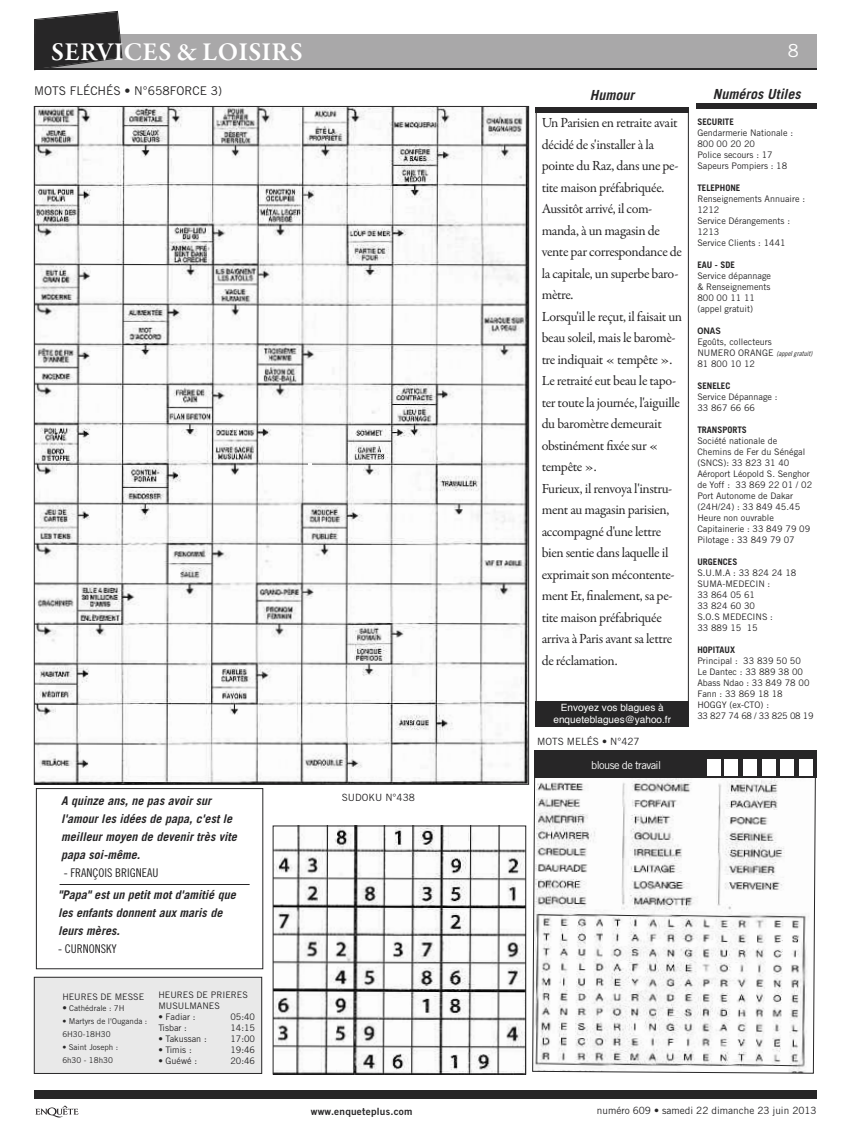
<style>
.page{position:relative;width:851px;height:1134px;background:#fff}
.page>*{position:absolute;margin:0;border:0;box-sizing:border-box;transform-origin:0 0}
.t1{font:600 26.1px "Garamond Premr Pro";letter-spacing:.01em;color:#fff}
.t2{font:18px "Trade Gothic";color:#fff}
.t3{font:14px/21.5px "Garamond Premr Pro";letter-spacing:-.03em;color:#272627}
.t4{font:italic 700 13.9px "Trade Gothic";letter-spacing:.005em;color:#272627}
.t5{font:italic 700 12px/18px "Trade Gothic";letter-spacing:.005em;color:#272627}
.t6{font:12px "Trade Gothic Cond Eighteen";color:#272627}
.t7{font:12px "Trade Gothic";color:#272627}
.t8{font:11px "Trade Gothic";letter-spacing:-.05em;color:#fff}
.t9{font:10px "Trade Gothic";color:#272627}
.t10{font:10px/12px "Helvetica";color:#fff;text-align:center}
.t11{font:10px "Trade Gothic Bold Two";letter-spacing:.025em;color:#272627}
.t12{font:9px/11px "Trade Gothic";color:#272627}
.t13{font:700 9px "Trade Gothic";color:#272627}
.t14{font:9px "Trade Gothic Bold Two";color:#272627}
.t15{font:8px/13px "Trade Gothic";color:#272627}
.t16{font:7px "Trade Gothic Cond Eighteen Obl";letter-spacing:.005em;color:#272627}
.s1{font-size:9px}
.s2{font-family:"Trade Gothic";font-size:9px}
</style>
<div class="page">
<div style="left:34px;top:34px;width:782px;height:34px;background:#a9a8a9"></div>
<div style="left:34px;top:1090px;width:782px;height:9px;background:#272627"></div>
<svg style="left:35px;top:1105px;width:44px;height:12px"></svg>
<hr style="left:34px;top:68px;width:782px;height:2px;background:#272627">
<svg style="left:34px;top:11px;width:88px;height:57px;background:#434243"></svg>
<div style="left:36px;top:788px;width:227px;height:181px;border:1px solid #272627"></div>
<div style="left:535px;top:107px;width:153px;height:6px;background:#272627"></div>
<img style="left:36px;top:108px;width:491px;height:674px">
<svg style="left:532px;top:778px;width:283px;height:296px"></svg>
<div style="left:534px;top:750px;width:282px;height:28px;background:#272627"></div>
<div style="left:535px;top:701px;width:153px;height:26px;background:#272627"></div>
<hr style="left:60px;top:884px;width:189px;height:1px;background:#272627">
<div style="left:696px;top:103px;width:120px;height:6px;background:#272627"></div>
<div style="left:34px;top:977px;width:228px;height:96px;background:#e9e9e9"></div>
<div style="left:34px;top:977px;width:228px;height:97px;border:1px solid #272627"></div>
<div style="left:799px;top:759px;width:13px;height:16px;background:#fff"></div>
<div style="left:780px;top:759px;width:14px;height:16px;background:#fff"></div>
<div style="left:761px;top:759px;width:14px;height:16px;background:#fff"></div>
<div style="left:743px;top:759px;width:13px;height:16px;background:#fff"></div>
<div style="left:724px;top:759px;width:14px;height:16px;background:#fff"></div>
<div style="left:707px;top:759px;width:14px;height:16px;background:#fff"></div>
<img style="left:274px;top:827px;width:250px;height:245px">
<div style="left:272px;top:825px;width:254px;height:249px;border:1px solid #272627"></div>
<h1 class="t1" style="left:51px;top:41px;width:253px">SERVICES &amp; LOISIRS</h1>
<h3 class="t7" style="left:34px;top:87px;width:189px">MOTS FLÉCHÉS • N°658FORCE 3)</h3>
<h3 class="t5" style="left:61px;top:793px;width:177px">A quinze ans, ne pas avoir sur l'amour les idées de papa, c'est le meilleur moyen de devenir très vite papa soi-même.</h3>
<h3 class="t6" style="left:64px;top:869px;width:96px">- FRANÇOIS BRIGNEAU</h3>
<h3 class="t5" style="left:58px;top:887px;width:179px">"Papa" est un petit mot d'amitié que les enfants donnent aux maris de leurs mères.</h3>
<h3 class="t6" style="left:58px;top:944px;width:60px">- CURNONSKY</h3>
<p class="t12" style="left:62px;top:992px;width:83px">HEURES DE MESSE</p>
<p class="t15" style="left:62px;top:1002px;width:64px"><span class="s1">•</span> Cathédrale : 7H</p>
<p class="t15" style="left:62px;top:1015px;width:86px">• Martyrs de l'Ouganda :<br>6H30-18H30</p>
<p class="t15" style="left:62px;top:1041px;width:57px">• Saint Joseph :<br>6h30 - 18h30</p>
<p class="t12" style="left:158px;top:990px;width:91px">HEURES DE PRIERES<br>MUSULMANES</p>
<p class="t12" style="left:158px;top:1012px;width:39px">• Fadiar :</p>
<p class="t12" style="left:230px;top:1012px;width:26px">05:40</p>
<p class="t12" style="left:158px;top:1023px;width:30px">Tisbar :</p>
<p class="t12" style="left:230px;top:1023px;width:26px">14:15</p>
<p class="t12" style="left:158px;top:1034px;width:50px">• Takussan :</p>
<p class="t12" style="left:230px;top:1034px;width:26px">17:00</p>
<p class="t12" style="left:158px;top:1045px;width:35px">• Timis :</p>
<p class="t12" style="left:230px;top:1045px;width:26px">19:46</p>
<p class="t12" style="left:158px;top:1056px;width:40px">• Guéwé :</p>
<p class="t12" style="left:230px;top:1056px;width:26px">20:46</p>
<p class="t9" style="left:341px;top:793px;width:75px">SUDOKU N°438</p>
<h3 class="t4" style="left:589px;top:90px;width:46px">Humour</h3>
<p class="t3" style="left:541px;top:113px;width:142px">Un Parisien en retraite avait décidé de s'installer à la pointe du Raz, dans une pe&shy;tite maison préfabriquée.<br>Aussitôt arrivé, il com&shy;manda, à un magasin de vente par correspondance de la capitale, un superbe baro&shy;mètre.<br>Lorsqu'il le reçut, il faisait un beau soleil, mais le baromè&shy;tre indiquait « tempête ».<br>Le retraité eut beau le tapo&shy;ter toute la journée, l'aiguille du baromètre demeurait obstinément fixée sur « tempête ».<br>Furieux, il renvoya l'instru&shy;ment au magasin parisien, accompagné d'une lettre bien sentie dans laquelle il exprimait son mécontente&shy;ment Et, finalement, sa pe&shy;tite maison préfabriquée arriva à Paris avant sa lettre de réclamation.</p>
<p class="t10" style="left:553px;top:702px;width:119px">Envoyez vos blagues à enqueteblagues@yahoo.fr</p>
<p class="t9" style="left:537px;top:737px;width:104px">MOTS MELÉS • N°427</p>
<p class="t8" style="left:591px;top:760px;width:71px">blouse de travail</p>
<h2 class="t2" style="left:787px;top:44px;width:12px">8</h2>
<h3 class="t4" style="left:712px;top:89px;width:89px">Numéros Utiles</h3>
<p class="t13" style="left:697px;top:118px;width:38px">SECURITE</p>
<p class="t12" style="left:697px;top:128px;width:97px">Gendarmerie Nationale :<br>800 00 20 20<br>Police secours : 17<br>Sapeurs Pompiers : 18</p>
<p class="t13" style="left:697px;top:184px;width:44px">TELEPHONE</p>
<p class="t12" style="left:697px;top:194px;width:109px">Renseignements Annuaire :<br>1212<br>Service Dérangements :<br>1213<br>Service Clients : 1441</p>
<p class="t13" style="left:697px;top:261px;width:39px">EAU - SDE</p>
<p class="t12" style="left:697px;top:271px;width:75px">Service dépannage &amp; Renseignements<br>800 00 11 11 (appel gratuit)</p>
<p class="t14" style="left:697px;top:327px;width:25px">ONAS</p>
<p class="t12" style="left:697px;top:337px;width:76px">Egoûts, collecteurs</p>
<p class="t16" style="left:697px;top:351px;width:116px"><span class="s2">NUMERO ORANGE</span> (appel gratuit)</p>
<p class="t12" style="left:697px;top:359px;width:59px">81 800 10 12</p>
<p class="t13" style="left:697px;top:382px;width:34px">SENELEC</p>
<p class="t12" style="left:697px;top:392px;width:82px">Service Dépannage :<br>33 867 66 66</p>
<p class="t13" style="left:697px;top:426px;width:51px">TRANSPORTS</p>
<p class="t12" style="left:697px;top:436px;width:116px">Société nationale de<br>Chemins de Fer du Sénégal (SNCS): 33 823 31 40<br>Aéroport Léopold S. Senghor de Yoff : 33 869 22 01 / 02<br>Port Autonome de Dakar (24H/24) : 33 849 45.45<br>Heure non ouvrable<br>Capitainerie : 33 849 79 09<br>Pilotage : 33 849 79 07</p>
<p class="t13" style="left:697px;top:558px;width:41px">URGENCES</p>
<p class="t12" style="left:697px;top:568px;width:101px">S.U.M.A : 33 824 24 18<br>SUMA-MEDECIN :<br>33 864 05 61<br>33 824 60 30<br>S.O.S MEDECINS :<br>33 889 15 15</p>
<p class="t13" style="left:697px;top:646px;width:39px">HOPITAUX</p>
<p class="t12" style="left:697px;top:656px;width:118px">Principal : 33 839 50 50<br>Le Dantec : 33 889 38 00<br>Abass Ndao : 33 849 78 00<br>Fann : 33 869 18 18<br>HOGGY (ex-CTO) :<br>33 827 74 68 / 33 825 08 19</p>
<p class="t11" style="left:311px;top:1107px;width:103px">www.enqueteplus.com</p>
<p class="t9" style="left:597px;top:1107px;width:221px">numéro 609 • samedi 22 dimanche 23 juin 2013</p>
</div>
